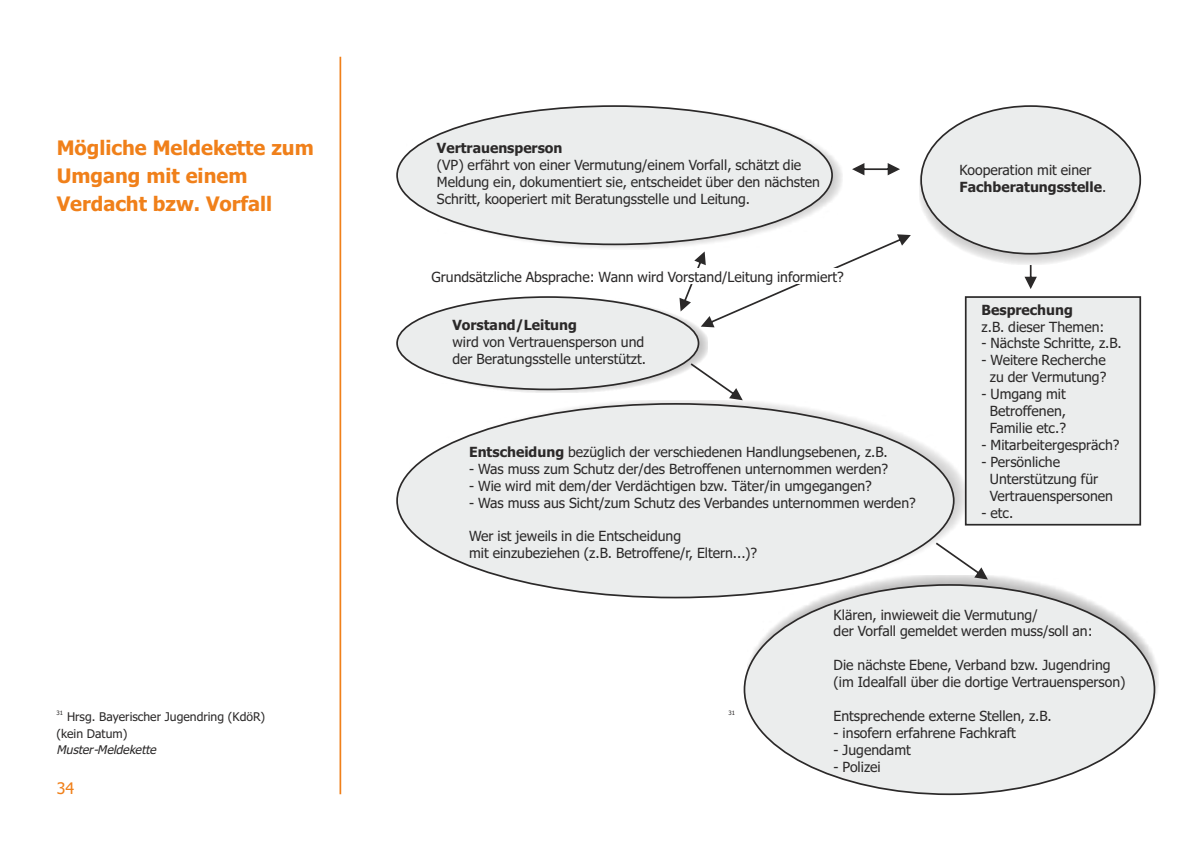
<style>
.page{position:relative;width:1197px;height:851px;background:#fff}
.page>*{position:absolute;margin:0;border:0;box-sizing:border-box;transform-origin:0 0}
.t1{font:700 20px/27.8px "Tahoma";color:#f0801a}
.t2{font:16px "Tahoma";color:#f0801a}
.t3{font:14px/16.8px "Tahoma";color:#2b2929}
.t4{font:700 14px "Tahoma";color:#2b2929}
.t5{font:12px/16.6px "Tahoma";color:#2b2929}
.t6{font:italic 12px "Tahoma Faux";color:#2b2929}
.t7{font:6px "Tahoma";color:#2b2929}
.s1{font-weight:700}
</style>
<div class="page">
<hr style="left:339px;top:57px;width:2px;height:737px;background:#f0801a">
<div style="left:406px;top:110px;width:437px;height:140px;background:#2b2929;opacity:.29"></div>
<div style="left:396px;top:105px;width:436px;height:140px;background:#ebeded;border:2px solid #2b2929;border-radius:50%"></div>
<div style="left:405px;top:299px;width:303px;height:94px;background:#2b2929;opacity:.29"></div>
<div style="left:396px;top:296px;width:303px;height:94px;background:#ebeded;border:2px solid #2b2929;border-radius:50%"></div>
<div style="left:919px;top:116px;width:221px;height:149px;background:#2b2929;opacity:.29"></div>
<div style="left:920px;top:105px;width:220px;height:149px;background:#ebeded;border:2px solid #2b2929;border-radius:50%"></div>
<div style="left:747px;top:575px;width:411px;height:211px;background:#2b2929;opacity:.49"></div>
<div style="left:743px;top:584px;width:412px;height:211px;background:#ebeded;border:2px solid #2b2929;border-radius:50%"></div>
<div style="left:409px;top:400px;width:558px;height:195px;background:#2b2929;opacity:.29"></div>
<div style="left:396px;top:403px;width:558px;height:195px;background:#ebeded;border:2px solid #2b2929;border-radius:50%"></div>
<svg style="left:690px;top:363px;width:52px;height:37px"></svg>
<svg style="left:852px;top:163px;width:47px;height:12px"></svg>
<svg style="left:935px;top:542px;width:52px;height:37px"></svg>
<svg style="left:679px;top:234px;width:231px;height:93px"></svg>
<div style="left:963px;top:296px;width:178px;height:230px;background:#ebeded"></div>
<svg style="left:1024px;top:265px;width:12px;height:24px"></svg>
<div style="left:422px;top:268px;width:420px;height:16px;background:#fff"></div>
<h1 class="t1" style="left:57px;top:135px;width:258px">Mögliche Meldekette zum<br>Umgang mit einem<br>Verdacht bzw. Vorfall</h1>
<p class="t4" style="left:437px;top:142px;width:127px">Vertrauensperson</p>
<p class="t3" style="left:437px;top:158px;width:384px">(VP) erfährt von einer Vermutung/einem Vorfall, schätzt die<br>Meldung ein, dokumentiert sie, entscheidet über den nächsten<br>Schritt, kooperiert mit Beratungsstelle und Leitung.</p>
<p class="t3" style="left:431px;top:269px;width:413px">Grundsätzliche Absprache: Wann wird Vorstand/Leitung informiert?</p>
<p class="t4" style="left:452px;top:319px;width:126px">Vorstand/Leitung</p>
<p class="t3" style="left:452px;top:335px;width:195px">wird von Vertrauensperson und der Beratungsstelle unterstützt.</p>
<p class="t3" style="left:469px;top:444px;width:420px"><span class="s1">Entscheidung</span> bezüglich der verschiedenen Handlungsebenen, z.B.</p>
<p class="t3" style="left:469px;top:461px;width:420px">- Was muss zum Schutz der/des Betroffenen unternommen werden?</p>
<p class="t3" style="left:469px;top:478px;width:404px">- Wie wird mit dem/der Verdächtigen bzw. Täter/in umgegangen?</p>
<p class="t3" style="left:469px;top:495px;width:448px">- Was muss aus Sicht/zum Schutz des Verbandes unternommen werden?</p>
<p class="t3" style="left:469px;top:529px;width:289px">Wer ist jeweils in die Entscheidung<br>mit einzubeziehen (z.B. Betroffene/r, Eltern...)?</p>
<p class="t3" style="left:959px;top:163px;width:148px">Kooperation mit einer<br><span class="s1">Fachberatungsstelle</span>.</p>
<p class="t4" style="left:981px;top:304px;width:93px">Besprechung</p>
<p class="t3" style="left:981px;top:319px;width:124px">z.B. dieser Themen:</p>
<p class="t3" style="left:981px;top:336px;width:142px">- Nächste Schritte, z.B.</p>
<p class="t3" style="left:981px;top:353px;width:126px;text-align:center">- Weitere Recherche zu der Vermutung?</p>
<p class="t3" style="left:981px;top:387px;width:86px;text-align:center">- Umgang mit<br>Betroffenen,<br>Familie etc.?</p>
<p class="t3" style="left:981px;top:437px;width:139px">- Mitarbeitergespräch?</p>
<p class="t3" style="left:989px;top:454px;width:125px;text-indent:-8px">- Persönliche<br>Unterstützung für<br>Vertrauenspersonen</p>
<p class="t3" style="left:981px;top:505px;width:33px">- etc.</p>
<p class="t7" style="left:57px;top:710px;width:8px">31</p>
<p class="t7" style="left:728px;top:710px;width:8px">31</p>
<p class="t5" style="left:57px;top:709px;width:210px;text-indent:10px">Hrsg. Bayerischer Jugendring (KdöR) (kein Datum)</p>
<p class="t6" style="left:57px;top:745px;width:101px">Muster-Meldekette</p>
<p class="t2" style="left:57px;top:781px;width:19px">34</p>
<p class="t3" style="left:833px;top:607px;width:260px">Klären, inwieweit die Vermutung/<br>der Vorfall gemeldet werden muss/soll an:</p>
<p class="t3" style="left:833px;top:657px;width:293px">Die nächste Ebene, Verband bzw. Jugendring (im Idealfall über die dortige Vertrauensperson)</p>
<p class="t3" style="left:833px;top:708px;width:220px">Entsprechende externe Stellen, z.B.</p>
<p class="t3" style="left:833px;top:725px;width:184px">- insofern erfahrene Fachkraft</p>
<p class="t3" style="left:833px;top:742px;width:79px">- Jugendamt</p>
<p class="t3" style="left:833px;top:759px;width:49px">- Polizei</p>
</div>
